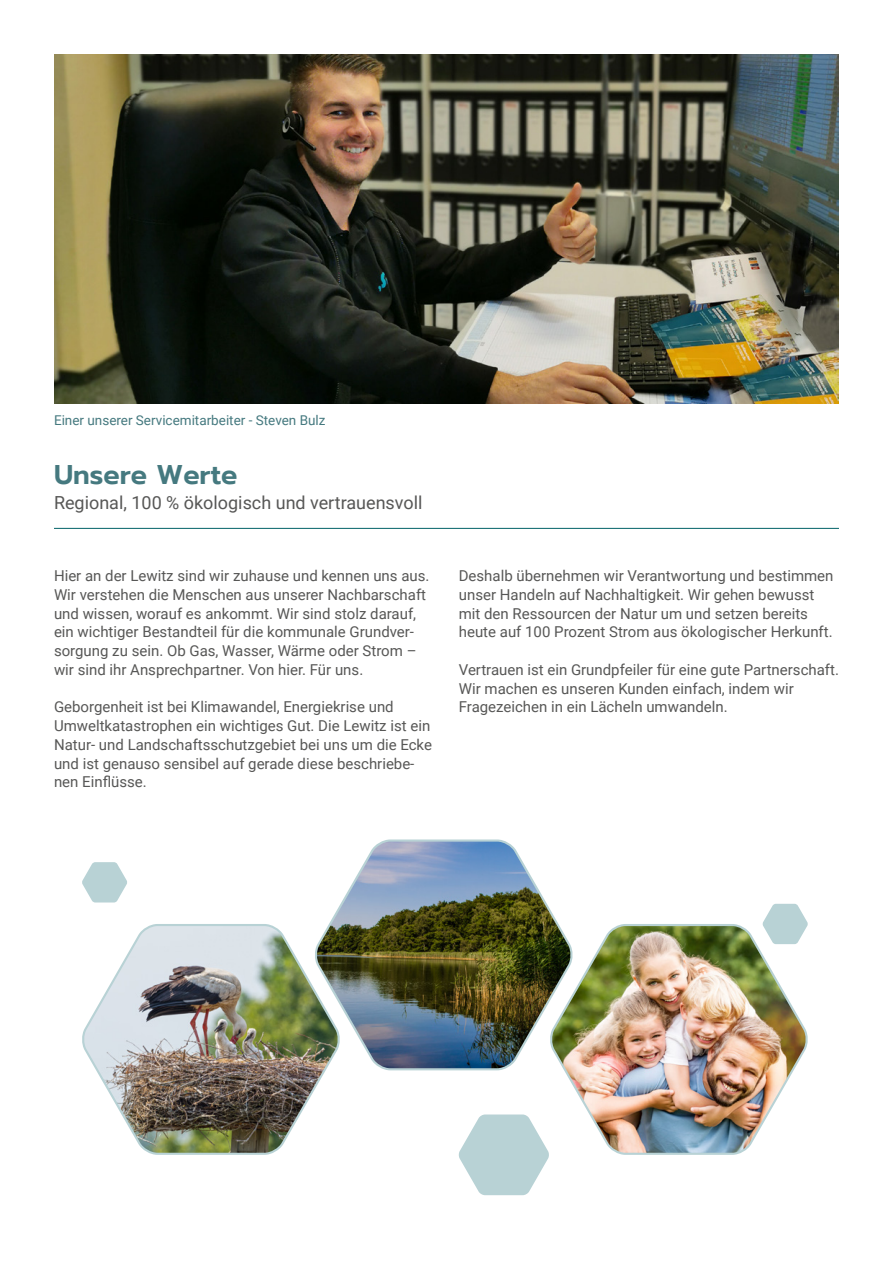
<style>
.page{position:relative;width:893px;height:1263px;background:#fff}
.page>*{position:absolute;margin:0;border:0;box-sizing:border-box;transform-origin:0 0}
.t1{font:600 27px "Prompt";color:#45797f}
.t2{font:18px "Roboto";color:#575756}
.Fließtext_neu{font:15px/18.8px "Roboto";color:#575756}
.t3{font:13.5px "Roboto";color:#45797f}
</style>
<div class="page">
<hr style="left:54px;top:528px;width:785px;height:1px;background:#006167">
<img style="left:54px;top:54px;width:785px;height:350px">
<img style="left:329px;top:839px;width:229px;height:232px">
<img style="left:547px;top:923px;width:261px;height:232px">
<img style="left:82px;top:923px;width:260px;height:232px">
<svg style="left:458px;top:1114px;width:91px;height:81px"></svg>
<svg style="left:762px;top:904px;width:46px;height:40px"></svg>
<svg style="left:82px;top:862px;width:45px;height:40px"></svg>
<p class="t3" style="left:54px;top:411px;width:273px">Einer unserer Servicemitarbeiter - Steven Bulz</p>
<p class="t1" style="left:54px;top:454px;width:185px">Unsere Werte</p>
<p class="t2" style="left:54px;top:490px;width:370px">Regional, 100 % ökologisch und vertrauensvoll</p>
<p class="Fließtext_neu" style="left:54px;top:566px;width:377px">Hier an der Lewitz sind wir zuhause und kennen uns aus.<br>Wir verstehen die Menschen aus unserer Nachbarschaft und wissen, worauf es ankommt. Wir sind stolz darauf, ein wichtiger Bestandteil für die kommunale Grundver&shy;sorgung zu sein. Ob Gas, Wasser, Wärme oder Strom – wir sind ihr Ansprechpartner. Von hier. Für uns.</p>
<p class="Fließtext_neu" style="left:54px;top:697px;width:341px">Geborgenheit ist bei Klimawandel, Energiekrise und</p>
<p class="Fließtext_neu" style="left:54px;top:716px;width:380px">Umweltkatastrophen ein wichtiges Gut. Die Lewitz ist ein Natur- und Landschaftsschutzgebiet bei uns um die Ecke und ist genauso sensibel auf gerade diese beschriebe&shy;nen Einflüsse.</p>
<p class="Fließtext_neu" style="left:459px;top:566px;width:376px">Deshalb übernehmen wir Verantwortung und bestimmen unser Handeln auf Nachhaltigkeit. Wir gehen bewusst mit den Ressourcen der Natur um und setzen bereits heute auf 100 Prozent Strom aus ökologischer Herkunft.</p>
<p class="Fließtext_neu" style="left:459px;top:660px;width:382px">Vertrauen ist ein Grundpfeiler für eine gute Partnerschaft.<br>Wir machen es unseren Kunden einfach, indem wir</p>
<p class="Fließtext_neu" style="left:459px;top:697px;width:270px">Fragezeichen in ein Lächeln umwandeln.</p>
</div>
